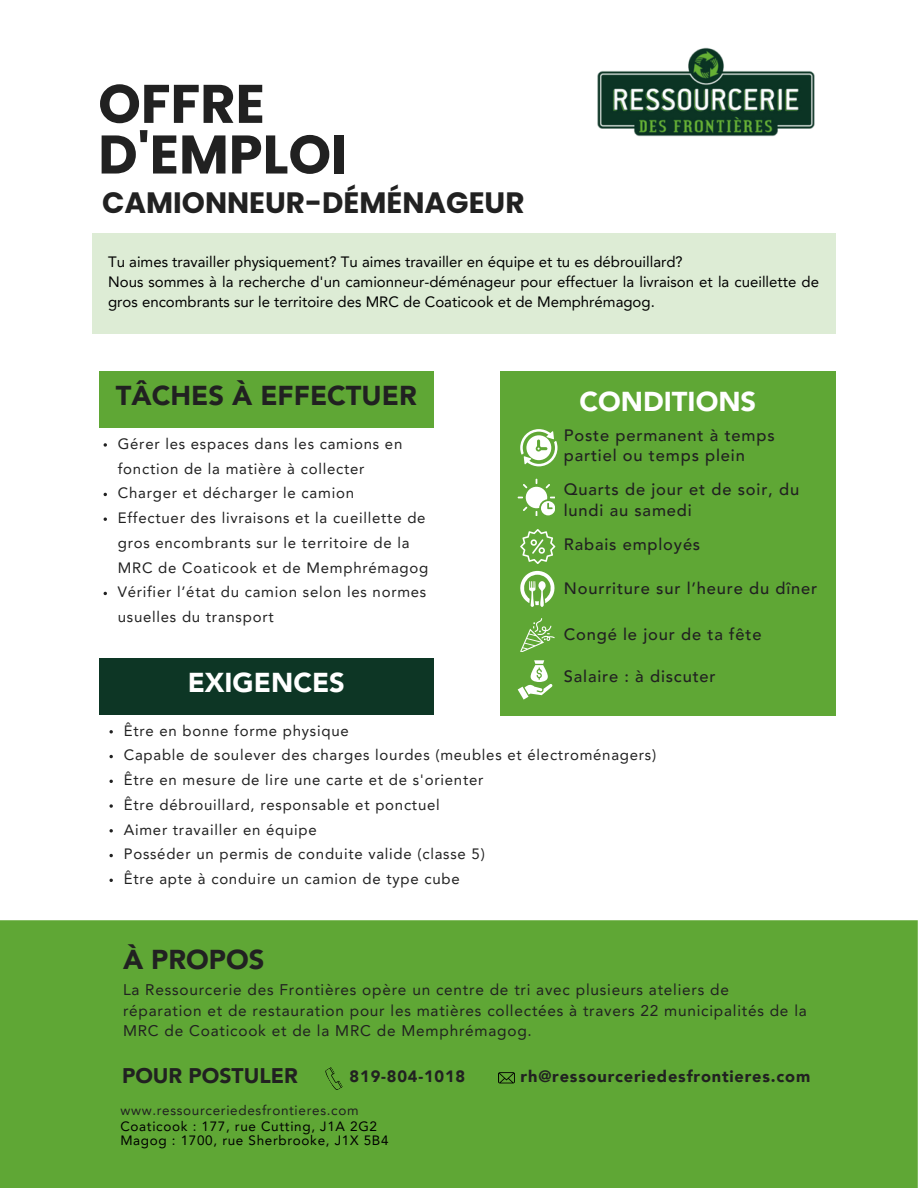
<style>
.page{position:relative;width:918px;height:1188px;background:#fff}
.page>*{position:absolute;margin:0;border:0;box-sizing:border-box;transform-origin:0 0}
.t1{font:700 54.3px/50.7px "Poppins";color:#212121}
.t2{font:700 29.4px "Poppins";color:#212121}
.t3{font:900 27.3px "Avenir LT Pro";color:#212121}
.t4{font:900 27.3px "Avenir LT Pro";color:#fff}
.t5{font:900 21.15px "Avenir LT Pro";color:#212121}
.t6{font:500 16.5px/20.2px "Avenir LT Pro";letter-spacing:.05em;color:#212121}
.t7{font:900 16.35px "Avenir LT Pro";letter-spacing:.05em;color:#212121}
.t8{font:15.45px/20.2px "Avenir LT Pro";letter-spacing:.05em;color:#212121}
.t9{font:15px/24.8px "Avenir LT Pro";letter-spacing:.05em;color:#212121}
.t10{font:15px/20.2px "Avenir LT Pro";color:#000}
.t11{font:13.5px "Avenir LT Pro";letter-spacing:.05em;color:#000}
.t12{font:13.5px "Avenir LT Pro";letter-spacing:.05em;color:#212121}
</style>
<div class="page">
<div style="left:0;top:920px;width:918px;height:268px;background:#5fa735"></div>
<div style="left:99px;top:371px;width:335px;height:57px;background:#5fa735"></div>
<div style="left:99px;top:658px;width:335px;height:57px;background:#0d3625"></div>
<svg style="left:325px;top:1067px;width:18px;height:23px"></svg>
<img style="left:597px;top:47px;width:218px;height:90px">
<svg style="left:498px;top:1072px;width:17px;height:11px"></svg>
<svg style="left:109px;top:730px;width:4px;height:3px"></svg>
<svg style="left:109px;top:755px;width:4px;height:3px"></svg>
<svg style="left:109px;top:780px;width:4px;height:3px"></svg>
<svg style="left:109px;top:804px;width:4px;height:4px"></svg>
<svg style="left:109px;top:829px;width:4px;height:3px"></svg>
<svg style="left:109px;top:854px;width:4px;height:3px"></svg>
<svg style="left:109px;top:879px;width:4px;height:3px"></svg>
<svg style="left:104px;top:443px;width:3px;height:4px"></svg>
<div style="left:92px;top:234px;width:743px;height:100px;background:#ddecd5"></div>
<div style="left:500px;top:371px;width:335px;height:344px;background:#5fa735"></div>
<svg style="left:520px;top:429px;width:37px;height:37px"></svg>
<svg style="left:518px;top:660px;width:34px;height:40px"></svg>
<svg style="left:518px;top:479px;width:37px;height:37px"></svg>
<svg style="left:520px;top:529px;width:35px;height:35px"></svg>
<svg style="left:520px;top:571px;width:35px;height:36px"></svg>
<svg style="left:520px;top:618px;width:35px;height:34px"></svg>
<h2 class="t1" style="left:98px;top:79px;width:250px">OFFRE<br>D'EMPLOI</h2>
<p class="t2" style="left:102px;top:182px;width:424px">CAMIONNEUR-DÉMÉNAGEUR</p>
<h4 class="t10" style="left:108px;top:253px;width:712px">Tu aimes travailler physiquement? Tu aimes travailler en équipe et tu es débrouillard?<br>Nous sommes à la recherche d'un camionneur-déménageur pour effectuer la livraison et la cueillette de gros encombrants sur le territoire des MRC de Coaticook et de Memphrémagog.</h4>
<h2 class="t3" style="left:116px;top:384px;width:302px">TÂCHES À EFFECTUER</h2>
<p class="t9" style="left:118px;top:433px;width:286px">Gérer les espaces dans les camions en fonction de la matière à collecter</p>
<p class="t9" style="left:118px;top:482px;width:238px">Charger et décharger le camion</p>
<h4 class="t9" style="left:118px;top:507px;width:312px">Effectuer des livraisons et la cueillette de gros encombrants sur le territoire de la<br>MRC de Coaticook et de Memphrémagog</h4>
<p class="t9" style="left:118px;top:581px;width:310px">Vérifier l’état du camion selon les normes usuelles du transport</p>
<p class="t4" style="left:579px;top:391px;width:178px">CONDITIONS</p>
<p class="t6" style="left:564px;top:427px;width:212px">Poste permanent à temps partiel ou temps plein</p>
<p class="t6" style="left:564px;top:481px;width:237px">Quarts de jour et de soir, du lundi au samedi</p>
<p class="t6" style="left:564px;top:536px;width:138px">Rabais employés</p>
<h2 class="t6" style="left:564px;top:580px;width:255px">Nourriture sur l’heure du dîner</h2>
<h5 class="t6" style="left:564px;top:626px;width:199px">Congé le jour de ta fête</h5>
<p class="t6" style="left:564px;top:668px;width:153px">Salaire : à discuter</p>
<h1 class="t4" style="left:188px;top:671px;width:159px">EXIGENCES</h1>
<h2 class="t9" style="left:124px;top:720px;width:227px">Être en bonne forme physique</h2>
<h5 class="t9" style="left:124px;top:744px;width:534px">Capable de soulever des charges lourdes (meubles et électroménagers)</h5>
<h2 class="t9" style="left:124px;top:769px;width:361px">Être en mesure de lire une carte et de s'orienter</h2>
<p class="t9" style="left:124px;top:794px;width:318px">Être débrouillard, responsable et ponctuel</p>
<p class="t9" style="left:124px;top:819px;width:195px">Aimer travailler en équipe</p>
<p class="t9" style="left:124px;top:843px;width:363px">Posséder un permis de conduite valide (classe 5)</p>
<p class="t9" style="left:124px;top:868px;width:338px">Être apte à conduire un camion de type cube</p>
<p class="t3" style="left:123px;top:948px;width:143px">À PROPOS</p>
<p class="t8" style="left:123px;top:981px;width:685px">La Ressourcerie des Frontières opère un centre de tri avec plusieurs ateliers de réparation et de restauration pour les matières collectées à travers 22 municipalités de la<br>MRC de Coaticook et de la MRC de Memphrémagog.</p>
<p class="t5" style="left:122px;top:1067px;width:177px">POUR POSTULER</p>
<p class="t7" style="left:350px;top:1069px;width:117px">819-804-1018</p>
<h4 class="t12" style="left:120px;top:1105px;width:240px">www.ressourceriedesfrontieres.com</h4>
<p class="t7" style="left:521px;top:1069px;width:291px">rh@ressourceriedesfrontieres.com</p>
<p class="t11" style="left:120px;top:1120px;width:258px">Coaticook : 177, rue Cutting, J1A 2G2</p>
<p class="t11" style="left:120px;top:1135px;width:270px">Magog : 1700, rue Sherbrooke, J1X 5B4</p>
</div>
